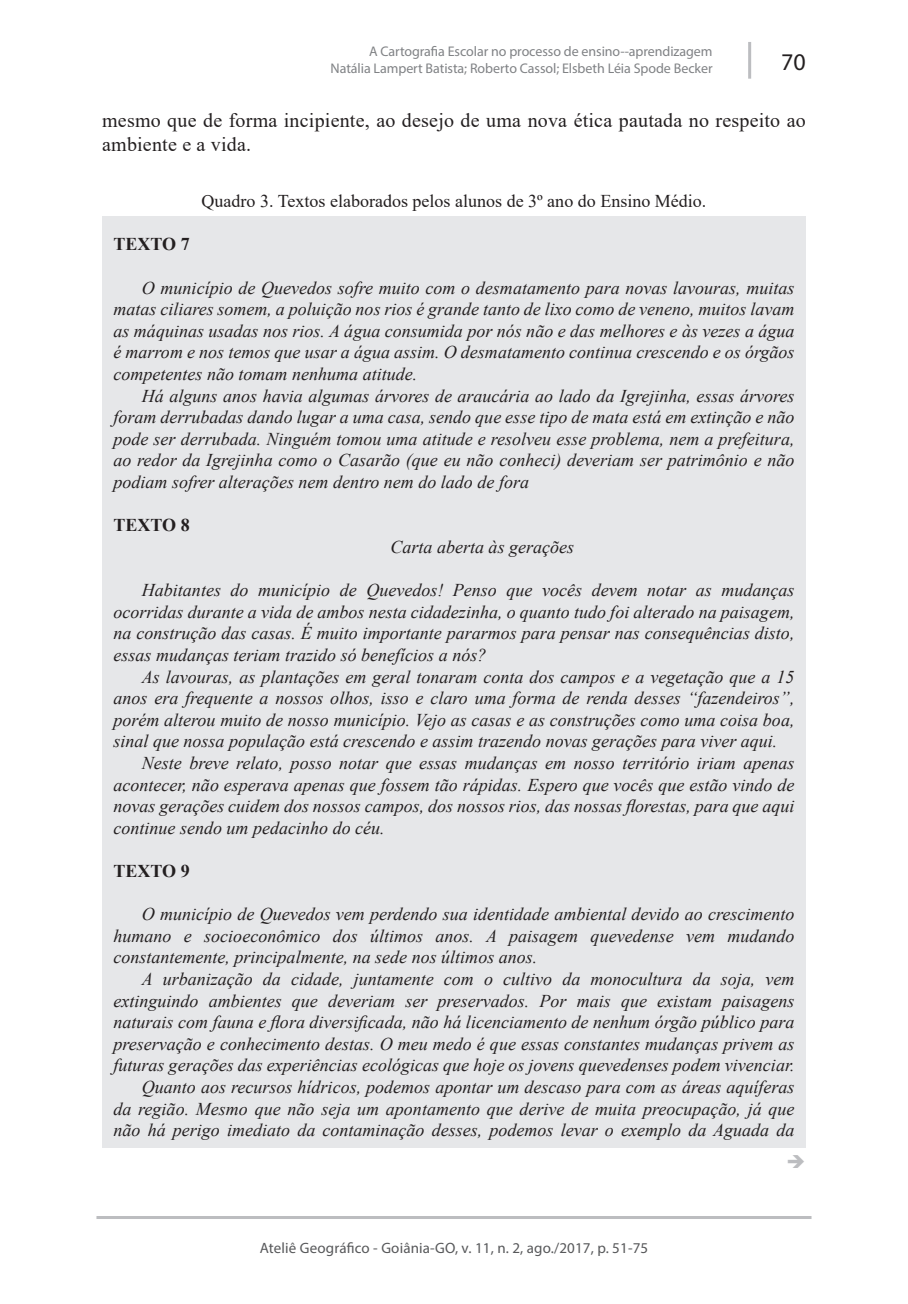
<style>
.page{position:relative;width:908px;height:1304px;background:#fff}
.page>*{position:absolute;margin:0;border:0;box-sizing:border-box;transform-origin:0 0}
.t1{font:24px "Myriad Pro";color:#231f20}
.t2{font:20px/24px "Times New Roman";letter-spacing:.01em;color:#231f20}
.t3{font:italic 18px/21.6px "Times New Roman";color:#231f20;text-align:justify}
.t4{font:18px "Times New Roman";color:#231f20}
.t5{font:700 18px "Times New Roman";color:#231f20}
.t6{font:15px "Myriad Pro";letter-spacing:.01em;color:#57585a}
.t7{font:14px/16.8px "Myriad Pro";letter-spacing:-.005em;color:#808285;text-align:right}
</style>
<div class="page">
<hr style="left:96px;top:1216px;width:715px;height:3px;background:#bcbdc0">
<hr style="left:747px;top:42px;width:3px;height:37px;background:#bcbdc0">
<div style="left:102px;top:217px;width:703px;height:931px;background:#e6e7e9"></div>
<p class="t7" style="left:330px;top:43px;width:383px">A Cartografia Escolar no processo de ensino--‑aprendizagem<br>Natália Lampert Batista; Roberto Cassol; Elsbeth Léia Spode Becker</p>
<h1 class="t1" style="left:780px;top:47px;width:26px">70</h1>
<p class="t2" style="left:102px;top:108px;width:705px">mesmo que de forma incipiente, ao desejo de uma nova ética pautada no respeito ao ambiente e a vida.</p>
<p class="t4" style="left:201px;top:189px;width:506px">Quadro 3. Textos elaborados pelos alunos de 3º ano do Ensino Médio.</p>
<p class="t5" style="left:113px;top:231px;width:78px">TEXTO 7</p>
<p class="t3" style="left:113px;top:276px;width:682px;text-indent:28px">O município de Quevedos sofre muito com o desmatamento para novas lavouras, muitas matas ciliares somem, a poluição nos rios é grande tanto de lixo como de veneno, muitos lavam as máquinas usadas nos rios. A água consumida por nós não e das melhores e às vezes a água é marrom e nos temos que usar a água assim. O desmatamento continua crescendo e os órgãos competentes não tomam nenhuma atitude.</p>
<p class="t3" style="left:113px;top:384px;width:682px;text-indent:28px">Há alguns anos havia algumas árvores de araucária ao lado da Igrejinha, essas árvores foram derrubadas dando lugar a uma casa, sendo que esse tipo de mata está em extinção e não pode ser derrubada. Ninguém tomou uma atitude e resolveu esse problema, nem a prefeitura, ao redor da Igrejinha como o Casarão (que eu não conheci) deveriam ser patrimônio e não podiam sofrer alterações nem dentro nem do lado de fora</p>
<p class="t5" style="left:113px;top:512px;width:78px">TEXTO 8</p>
<p class="t3" style="left:390px;top:536px;width:185px">Carta aberta às gerações</p>
<p class="t3" style="left:113px;top:579px;width:682px;text-indent:28px">Habitantes do município de Quevedos! Penso que vocês devem notar as mudanças ocorridas durante a vida de ambos nesta cidadezinha, o quanto tudo foi alterado na paisagem, na construção das casas. É muito importante pararmos para pensar nas consequências disto, essas mudanças teriam trazido só benefícios a nós?</p>
<p class="t3" style="left:142px;top:665px;width:653px">As lavouras, as plantações em geral tonaram conta dos campos e a vegetação que a 15</p>
<p class="t3" style="left:113px;top:687px;width:682px">anos era frequente a nossos olhos, isso e claro uma forma de renda desses “fazendeiros”,</p>
<p class="t3" style="left:113px;top:708px;width:682px">porém alterou muito de nosso município. Vejo as casas e as construções como uma coisa boa,</p>
<p class="t3" style="left:113px;top:730px;width:665px">sinal que nossa população está crescendo e assim trazendo novas gerações para viver aqui.</p>
<p class="t3" style="left:142px;top:752px;width:653px">Neste breve relato, posso notar que essas mudanças em nosso território iriam apenas</p>
<p class="t3" style="left:113px;top:773px;width:682px">acontecer, não esperava apenas que fossem tão rápidas. Espero que vocês que estão vindo de</p>
<p class="t3" style="left:113px;top:795px;width:682px">novas gerações cuidem dos nossos campos, dos nossos rios, das nossas florestas, para que aqui</p>
<p class="t3" style="left:113px;top:816px;width:272px">continue sendo um pedacinho do céu.</p>
<p class="t5" style="left:113px;top:858px;width:78px">TEXTO 9</p>
<p class="t3" style="left:113px;top:903px;width:682px;text-indent:28px">O município de Quevedos vem perdendo sua identidade ambiental devido ao crescimento humano e socioeconômico dos últimos anos. A paisagem quevedense vem mudando constantemente, principalmente, na sede nos últimos anos.</p>
<p class="t3" style="left:113px;top:968px;width:682px;text-align:right">A urbanização da cidade, juntamente com o cultivo da monocultura da soja, vem extinguindo ambientes que deveriam ser preservados. Por mais que existam paisagens naturais com fauna e flora diversificada, não há licenciamento de nenhum órgão público para preservação e conhecimento destas. O meu medo é que essas constantes mudanças privem as futuras gerações das experiências ecológicas que hoje os jovens quevedenses podem vivenciar.<br>Quanto aos recursos hídricos, podemos apontar um descaso para com as áreas aquíferas<br>da região. Mesmo que não seja um apontamento que derive de muita preocupação, já que não há perigo imediato da contaminação desses, podemos levar o exemplo da Aguada da</p>
<p class="t6" style="left:259px;top:1239px;width:390px">Ateliê Geográfico - Goiânia-GO, v. 11, n. 2, ago./2017, p. 51-75</p>
</div>
